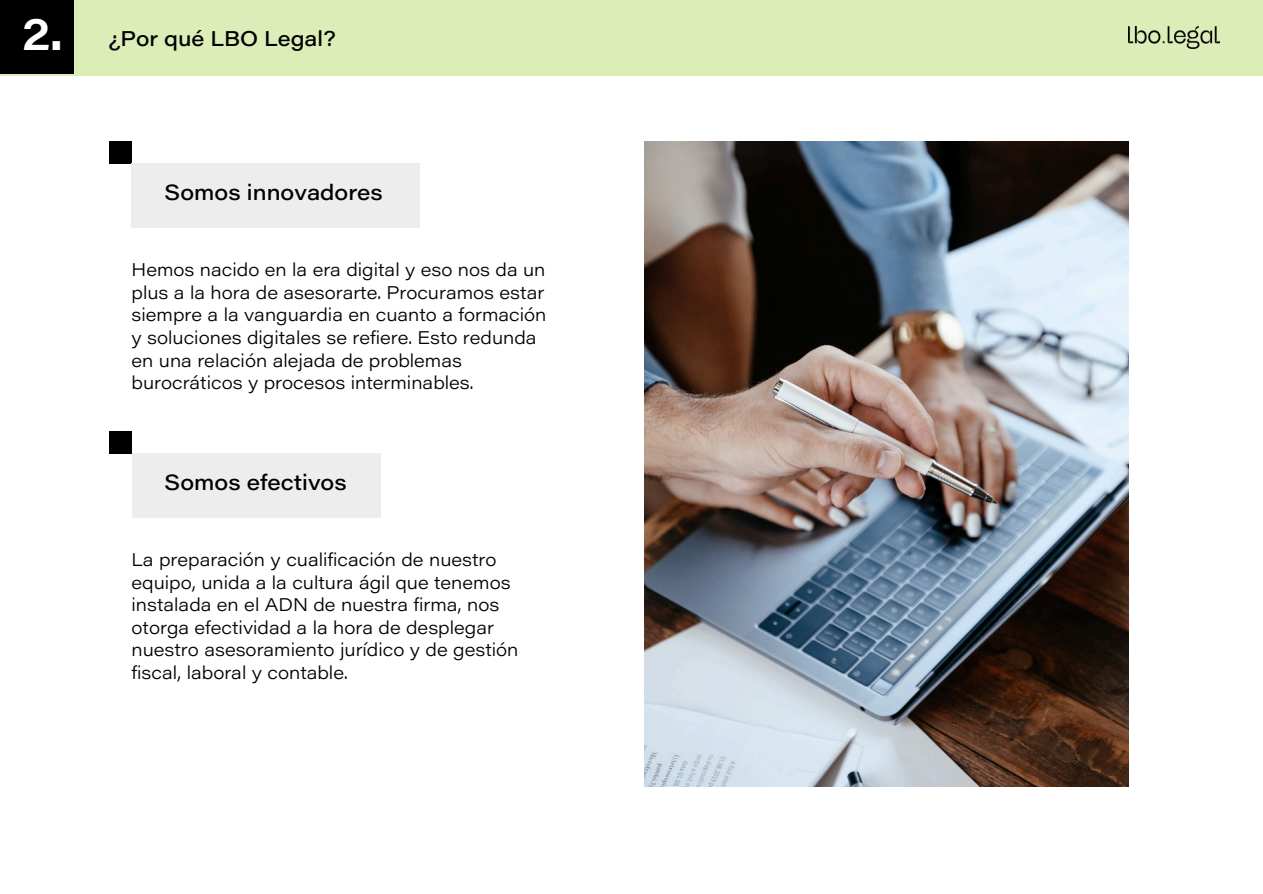
<style>
.page{position:relative;width:1263px;height:894px;background:#fff}
.page>*{position:absolute;margin:0;border:0;box-sizing:border-box;transform-origin:0 0}
.t1{font:600 45.6px "Acumin Pro Wide";color:#fff}
.t2{font:500 21.6px "Acumin Pro Wide";color:#000}
.t3{font:500 21px "Acumin Pro Wide";color:#000}
.t4{font:300 18px/22.5px "Acumin Pro Wide";color:#000}
</style>
<div class="page">
<div style="left:109px;top:141px;width:23px;height:23px;background:#000"></div>
<div style="left:109px;top:430px;width:23px;height:23px;background:#000"></div>
<div style="left:132px;top:164px;width:288px;height:64px;background:#ededed"></div>
<div style="left:132px;top:453px;width:248px;height:64px;background:#ededed"></div>
<div style="left:0;top:0;width:1263px;height:75px;background:#ddedb8"></div>
<div style="left:0;top:1px;width:74px;height:73px;background:#000"></div>
<img style="left:644px;top:141px;width:484px;height:645px">
<img style="left:1128px;top:27px;width:91px;height:21px">
<h2 class="t1" style="left:22px;top:16px;width:42px">2.</h2>
<p class="t3" style="left:109px;top:30px;width:229px">¿Por qué LBO Legal?</p>
<h2 class="t2" style="left:165px;top:184px;width:220px">Somos innovadores</h2>
<h2 class="t4" style="left:132px;top:261px;width:416px">Hemos nacido en la era digital y eso nos da un plus a la hora de asesorarte. Procuramos estar siempre a la vanguardia en cuanto a formación y soluciones digitales se refiere. Esto redunda en una relación alejada de problemas burocráticos y procesos interminables.</h2>
<p class="t2" style="left:165px;top:473px;width:184px">Somos efectivos</p>
<p class="t4" style="left:132px;top:550px;width:388px">La preparación y cualificación de nuestro equipo, unida a la cultura ágil que tenemos instalada en el ADN de nuestra firma, nos otorga efectividad a la hora de desplegar nuestro asesoramiento jurídico y de gestión fiscal, laboral y contable.</p>
</div>
